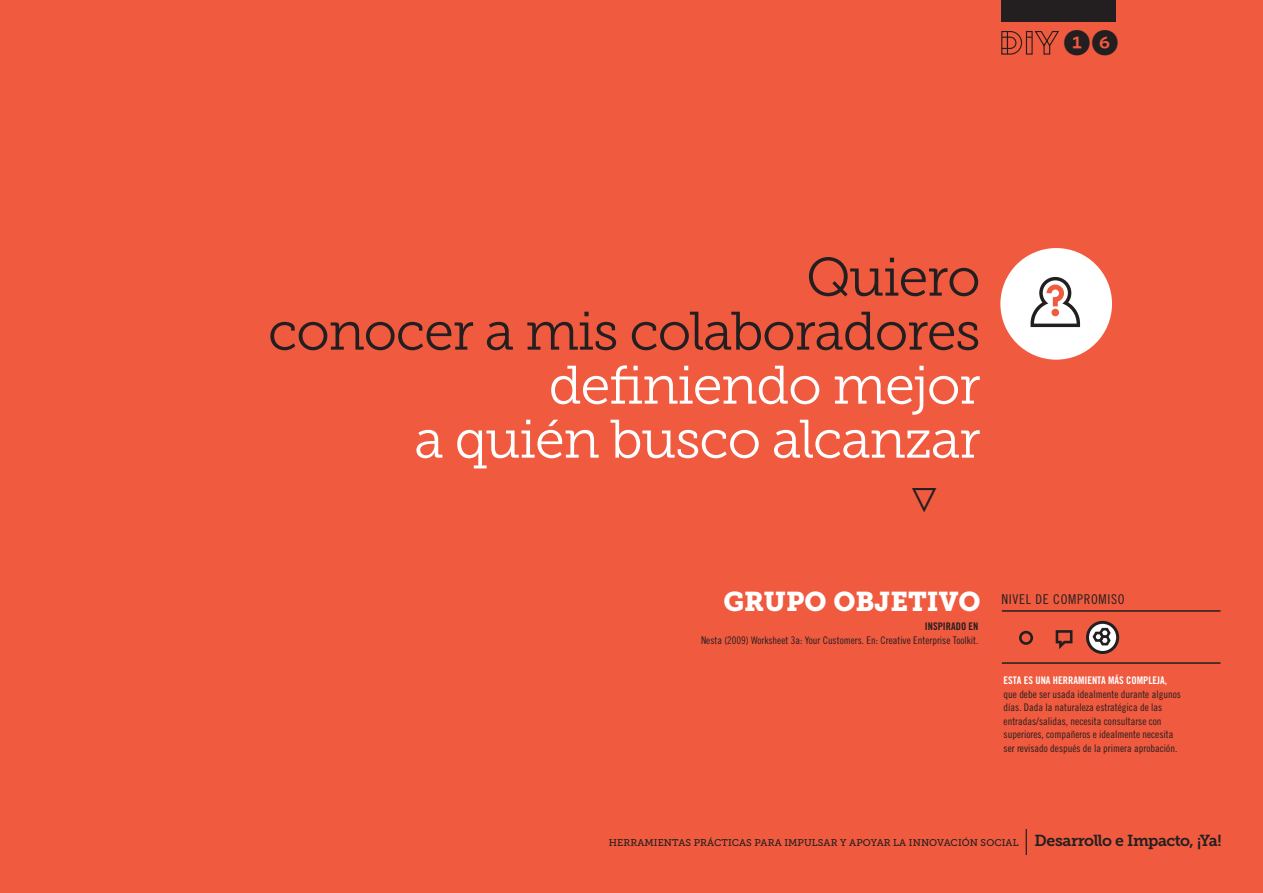
<style>
.page{position:relative;width:1263px;height:893px;background:#f05a3f}
.page>*{position:absolute;margin:0;border:0;box-sizing:border-box;transform-origin:0 0}
.t1{font:54px/54px "Museo Slab 300";letter-spacing:-.025em;color:#fff;text-align:right}
.t2{font:54px/54px "Museo Slab 300";letter-spacing:-.025em;color:#231f20;text-align:right}
.t3{font:700 36px "Klavika Arrows";color:#231f20}
.t4{font:27px "Museo Slab 900";color:#fff}
.t5{font:27px "Whitney Index Black Round Bd";color:#231f20}
.t6{font:13.5px "Trade Gothic Cond Eighteen";letter-spacing:.05em;color:#231f20}
.t7{font:10.5px/13.5px "Trade Gothic Cond Eighteen";color:#231f20}
.t8{font:10.5px "Trade Gothic Bold Cond Twenty";color:#fff}
.t9{font:10.5px "Trade Gothic Bold Cond Twenty";color:#231f20}
.t10{font:9.75px "Museo Slab 500";letter-spacing:.01em;color:#231f20}
.s1{font-family:"Museo Slab 700";font-size:15.9px}
</style>
<div class="page">
<div style="left:1001px;top:0;width:115px;height:21px;background:#231f20"></div>
<svg style="left:1001px;top:31px;width:58px;height:24px"></svg>
<svg style="left:1026px;top:829px;width:1px;height:26px"></svg>
<hr style="left:1002px;top:610px;width:218px;height:2px;background:#231f20">
<hr style="left:1002px;top:662px;width:218px;height:2px;background:#231f20">
<svg style="left:1087px;top:622px;width:31px;height:30px"></svg>
<div style="left:1086px;top:621px;width:33px;height:33px;border:3px solid #231f20;border-radius:50%"></div>
<div style="left:1019px;top:631px;width:14px;height:14px;border:3px solid #231f20;border-radius:50%"></div>
<svg style="left:1055px;top:630px;width:18px;height:19px"></svg>
<svg style="left:1091px;top:627px;width:21px;height:21px"></svg>
<div style="left:1000px;top:248px;width:112px;height:112px;background:#fff;border-radius:50%"></div>
<svg style="left:1030px;top:277px;width:50px;height:50px"></svg>
<div style="left:1051px;top:309px;width:8px;height:7px;background:#f05a3f;border-radius:50%"></div>
<h3 class="t5" style="left:1063px;top:30px;width:56px">16</h3>
<h1 class="t2" style="left:268px;top:250px;width:714px">Quiero<br>conocer a mis colaboradores</h1>
<h1 class="t1" style="left:414px;top:358px;width:568px">definiendo mejor<br>a quién busco alcanzar</h1>
<h2 class="t3" style="left:910px;top:487px;width:29px">}</h2>
<h3 class="t4" style="left:723px;top:586px;width:259px">GRUPO OBJETIVO</h3>
<p class="t9" style="left:925px;top:620px;width:55px">INSPIRADO EN</p>
<p class="t7" style="left:701px;top:633px;width:279px">Nesta (2009) Worksheet 3a: Your Customers. En: Creative Enterprise Toolkit.</p>
<p class="t6" style="left:1001px;top:591px;width:125px">NIVEL DE COMPROMISO</p>
<p class="t8" style="left:1003px;top:674px;width:165px">ESTA ES UNA HERRAMIENTA MÁS COMPLEJA,</p>
<p class="t7" style="left:1003px;top:687px;width:179px">que debe ser usada idealmente durante algunos días. Dada la naturaleza estratégica de las entradas/salidas, necesita consultarse con superiores, compañeros e idealmente necesita ser revisado después de la primera aprobación.</p>
<p class="t10" style="left:609px;top:837px;width:614px">HERRAMIENTAS PRÁCTICAS PARA IMPULSAR Y APOYAR LA INNOVACIÓN SOCIAL <span class="s1">Desarrollo e Impacto, ¡Ya!</span></p>
</div>
